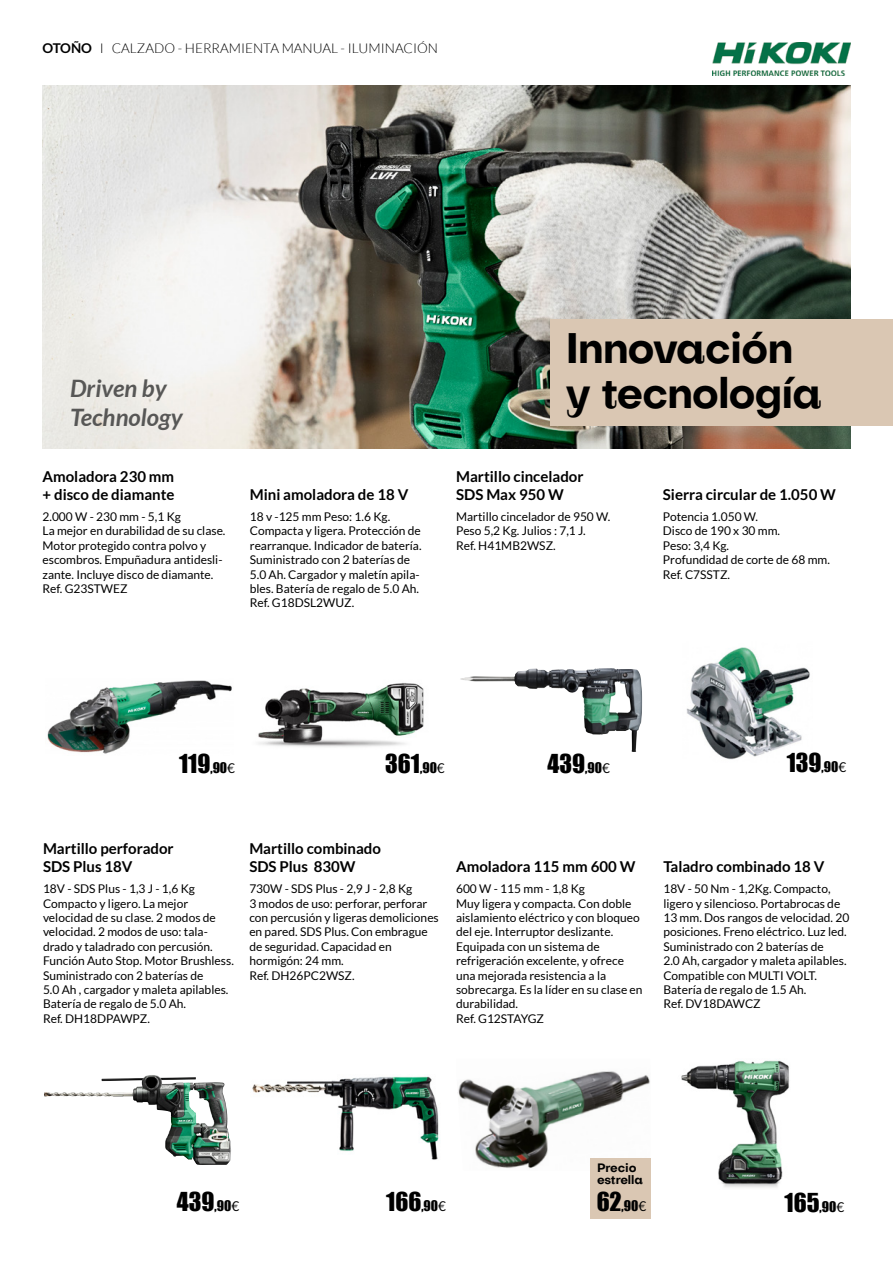
<style>
.page{position:relative;width:893px;height:1263px;background:#fff}
.page>*{position:absolute;margin:0;border:0;box-sizing:border-box;transform-origin:0 0}
.t1{font:700 42px/45px "Subjectivity";letter-spacing:-.03em;color:#000}
.t2{font:24px "Impact";color:#000}
.t3{font:italic 700 24px/28.8px "Lato";color:#575756}
.t4{font:700 15px/18px "Lato";color:#000}
.t5{font:300 13.5px "Lato";color:#000}
.t6{font:13.5px "Impact";color:#000}
.t7{font:12px/14.4px "Lato";color:#000}
.t8{font:700 12px/12px "Subjectivity";letter-spacing:-.01em;color:#000}
.s1{font-weight:700}
.s2{font-size:13.5px}
.s3{font-family:"Lato";font-size:13.5px}
.s4{font-size:24px}
.s5{font-family:"Lato"}
</style>
<div class="page">
<img style="left:457px;top:1071px;width:193px;height:99px">
<div style="left:591px;top:1158px;width:60px;height:61px;background:#dac7b3"></div>
<img style="left:43px;top:85px;width:807px;height:364px">
<img style="left:460px;top:668px;width:148px;height:21px">
<img style="left:47px;top:680px;width:185px;height:74px">
<img style="left:44px;top:1075px;width:103px;height:28px">
<img style="left:252px;top:1076px;width:187px;height:84px">
<img style="left:681px;top:1060px;width:108px;height:128px">
<img style="left:258px;top:683px;width:166px;height:64px">
<img style="left:686px;top:647px;width:124px;height:113px">
<img style="left:712px;top:43px;width:138px;height:32px">
<div style="left:550px;top:319px;width:343px;height:106px;background:#dac7b3"></div>
<p class="t5" style="left:43px;top:41px;width:397px"><span class="s1">OTOÑO</span> I CALZADO - HERRAMIENTA MANUAL - ILUMINACIÓN</p>
<h2 class="t3" style="left:70px;top:374px;width:114px">Driven by<br>Technology</h2>
<p class="t4" style="left:43px;top:467px;width:134px">Amoladora 230 mm + disco de diamante</p>
<p class="t4" style="left:250px;top:485px;width:160px">Mini amoladora de 18 V</p>
<p class="t7" style="left:43px;top:509px;width:184px">2.000 W - 230 mm - 5,1 Kg<br>La mejor en durabilidad de su clase.<br>Motor protegido contra polvo y escombros. Empuñadura antidesli&shy;zante. Incluye disco de diamante.<br>Ref. G23STWEZ</p>
<p class="t7" style="left:250px;top:509px;width:173px">18 v -125 mm Peso: 1.6 Kg.<br>Compacta y ligera. Protección de rearranque. Indicador de batería.<br>Suministrado con 2 baterías de<br>5.0 Ah. Cargador y maletín apila&shy;bles. Batería de regalo de 5.0 Ah.<br>Ref. G18DSL2WUZ.</p>
<h1 class="t1" style="left:565px;top:325px;width:258px">Innovación y tecnología</h1>
<p class="t4" style="left:456px;top:467px;width:129px">Martillo cincelador<br>SDS Max 950 W</p>
<p class="t7" style="left:456px;top:509px;width:156px">Martillo cincelador de 950 W.<br>Peso 5,2 Kg. Julios : 7,1 J.<br>Ref. H41MB2WSZ.</p>
<p class="t4" style="left:663px;top:485px;width:175px">Sierra circular de 1.050 W</p>
<p class="t7" style="left:663px;top:509px;width:169px">Potencia 1.050 W.<br>Disco de 190 x 30 mm.<br>Peso: 3,4 Kg.<br>Profundidad de corte de 68 mm.<br>Ref. C7SSTZ.</p>
<h2 class="t2" style="left:179px;top:745px;width:57px">119<span class="s2">,90</span><span class="s3">€</span></h2>
<h2 class="t2" style="left:385px;top:745px;width:61px">361<span class="s2">,90</span><span class="s3">€</span></h2>
<h2 class="t2" style="left:547px;top:745px;width:64px">439<span class="s2">,90</span><span class="s3">€</span></h2>
<h2 class="t2" style="left:787px;top:744px;width:61px">139<span class="s2">,90</span><span class="s3">€</span></h2>
<p class="t4" style="left:43px;top:839px;width:132px">Martillo perforador<br>SDS Plus 18V</p>
<p class="t4" style="left:249px;top:839px;width:133px">Martillo combinado<br>SDS Plus 830W</p>
<p class="t4" style="left:456px;top:857px;width:181px">Amoladora 115 mm 600 W</p>
<p class="t4" style="left:663px;top:857px;width:163px">Taladro combinado 18 V</p>
<p class="t7" style="left:249px;top:881px;width:191px">730W - SDS Plus - 2,9 J - 2,8 Kg<br>3 modos de uso: perforar, perforar con percusión y ligeras demoliciones en pared. SDS Plus. Con embrague de seguridad. Capacidad en hormigón: 24 mm.<br>Ref. DH26PC2WSZ.</p>
<p class="t7" style="left:43px;top:881px;width:192px">18V - SDS Plus - 1,3 J - 1,6 Kg<br>Compacto y ligero. La mejor velocidad de su clase. 2 modos de velocidad. 2 modos de uso: tala&shy;drado y taladrado con percusión.<br>Función Auto Stop. Motor Brushless.<br>Suministrado con 2 baterías de<br>5.0 Ah , cargador y maleta apilables.<br>Batería de regalo de 5.0 Ah.<br>Ref. DH18DPAWPZ.</p>
<p class="t7" style="left:456px;top:881px;width:188px">600 W - 115 mm - 1,8 Kg<br>Muy ligera y compacta. Con doble aislamiento eléctrico y con bloqueo del eje. Interruptor deslizante.<br>Equipada con un sistema de refrigeración excelente, y ofrece una mejorada resistencia a la sobrecarga. Es la líder en su clase en durabilidad.<br>Ref. G12STAYGZ</p>
<p class="t7" style="left:663px;top:881px;width:188px">18V - 50 Nm - 1,2Kg. Compacto, ligero y silencioso. Portabrocas de<br>13 mm. Dos rangos de velocidad. 20 posiciones. Freno eléctrico. Luz led.<br>Suministrado con 2 baterías de<br>2.0 Ah, cargador y maleta apilables.<br>Compatible con MULTI VOLT.<br>Batería de regalo de 1.5 Ah.<br>Ref. DV18DAWCZ</p>
<h2 class="t2" style="left:177px;top:1183px;width:64px">439<span class="s2">,90</span><span class="s3">€</span></h2>
<p class="t8" style="left:597px;top:1162px;width:47px">Precio estrella</p>
<p class="t6" style="left:597px;top:1196px;width:51px"><span class="s4">62</span>,90<span class="s5">€</span></p>
<h2 class="t2" style="left:386px;top:1183px;width:61px">166<span class="s2">,90</span><span class="s3">€</span></h2>
<h2 class="t2" style="left:784px;top:1184px;width:61px">165<span class="s2">,90</span><span class="s3">€</span></h2>
</div>
